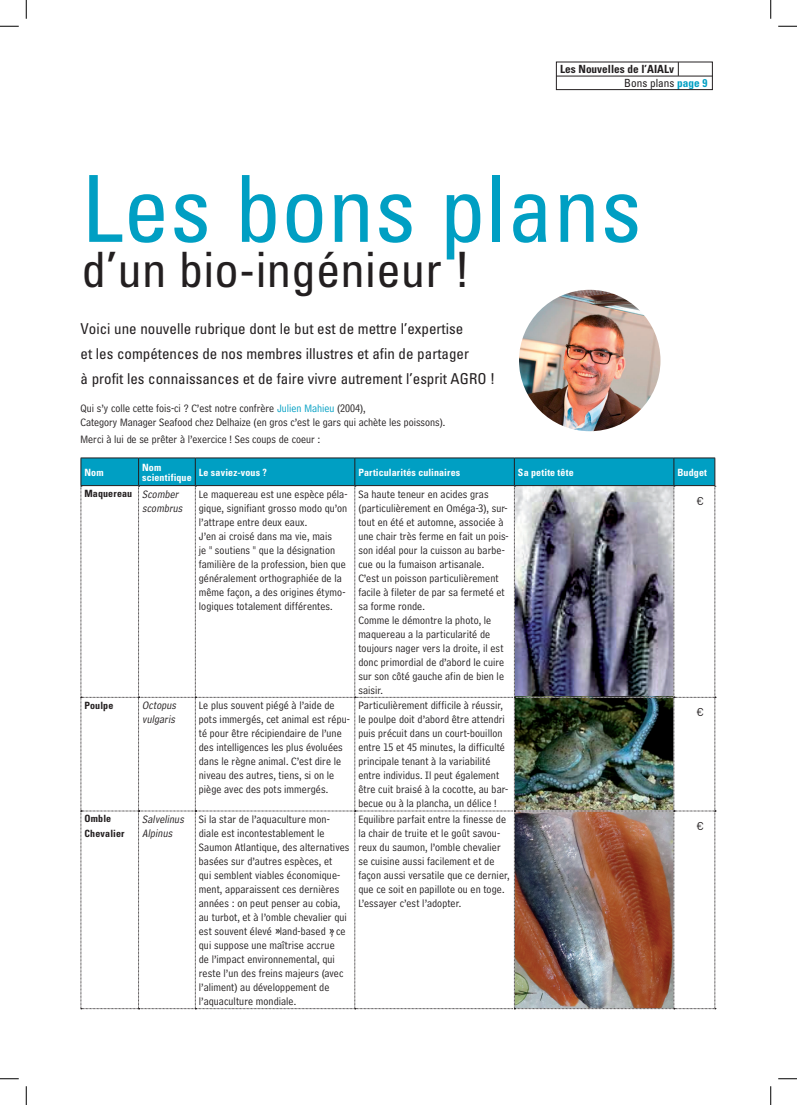
<style>
.page{position:relative;width:797px;height:1105px;background:#fff}
.page>*{position:absolute;margin:0;border:0;box-sizing:border-box;transform-origin:0 0}
.t1{font:condensed 92.5px "Univers";letter-spacing:.005em;color:#009fc3}
.t2{font:condensed 48.75px "Univers";letter-spacing:.005em;color:#231f20}
.t3{font:condensed 15px/25px "Univers";color:#231f20}
.t4{font:11.25px/14px "Bell Centennial BT Address";letter-spacing:.01em;color:#231f20}
.t5{font:italic 11.25px/14px "Bell Centennial BT Address";color:#231f20}
.t6{font:700 condensed 11.25px/13.8px "Univers";color:#231f20}
.t7{font:11.25px "DIN";color:#231f20}
.t8{font:700 condensed 10px/10px "Univers";letter-spacing:.015em;color:#fff}
.t9{font:700 condensed 10px/14px "Univers";letter-spacing:.015em;color:#231f20}
.s1{font-weight:400}
.s2{color:#009fc3}
.s3{font-family:"Bell Centennial BT Address";font-weight:400;font-style:italic;font-stretch:normal;font-size:11.25px}
</style>
<div class="page">
<div style="left:556px;top:62px;width:156px;height:28px;border:1px solid #231f20"></div>
<hr style="left:556px;top:76px;width:156px;height:1px;background:#231f20">
<svg style="left:678px;top:62px;width:1px;height:14px"></svg>
<img style="left:81px;top:458px;width:635px;height:551px">
<img style="left:519px;top:290px;width:141px;height:141px;border-radius:71px">
<svg style="left:0;top:25px;width:19px;height:2px"></svg>
<svg style="left:778px;top:25px;width:19px;height:2px"></svg>
<svg style="left:0;top:1078px;width:19px;height:1px"></svg>
<svg style="left:778px;top:1078px;width:19px;height:1px"></svg>
<svg style="left:25px;top:0;width:2px;height:19px"></svg>
<svg style="left:25px;top:1086px;width:2px;height:19px"></svg>
<svg style="left:770px;top:0;width:1px;height:19px"></svg>
<svg style="left:770px;top:1086px;width:1px;height:19px"></svg>
<p class="t6" style="left:624px;top:62px;width:85px;text-indent:-64px">les nouvelles de l’AiAlv<br><span class="s1">Bons plans</span> <span class="s2">page 9</span></p>
<h1 class="t1" style="left:82px;top:150px;width:561px">Les bons plans</h1>
<h2 class="t2" style="left:82px;top:239px;width:390px">d’un bio-ingénieur !</h2>
<h3 class="t3" style="left:81px;top:316px;width:416px">Voici une nouvelle rubrique dont le but est de mettre l’expertise<br>et les compétences de nos membres illustres et afin de partager<br>à profit les connaissances et de faire vivre autrement l’esprit AGRO !</h3>
<p class="t4" style="left:81px;top:401px;width:366px">Qui s’y colle cette fois-ci ? C’est notre confrère <span class="s2">Julien Mahieu</span> (2004),<br>Category Manager Seafood chez Delhaize (en gros c’est le gars qui achète les poissons).</p>
<p class="t4" style="left:81px;top:432px;width:241px">Merci à lui de se prêter à l’exercice ! Ses coups de coeur :</p>
<p class="t8" style="left:84px;top:467px;width:21px">nom</p>
<p class="t8" style="left:142px;top:462px;width:51px">nom scientifique</p>
<p class="t8" style="left:199px;top:467px;width:70px">le saviez-vous ?</p>
<p class="t8" style="left:358px;top:467px;width:103px">Particularités culinaires</p>
<p class="t8" style="left:518px;top:467px;width:57px">Sa petite tête</p>
<p class="t8" style="left:677px;top:467px;width:31px">Budget</p>
<p class="t9" style="left:84px;top:486px;width:98px">Maquereau <span class="s3">Scomber</span></p>
<p class="t5" style="left:142px;top:501px;width:44px">scombrus</p>
<p class="t4" style="left:199px;top:487px;width:150px">Le maquereau est une espèce péla&shy;gique, signifiant grosso modo qu’on l’attrape entre deux eaux.<br>J’en ai croisé dans ma vie, mais<br>je " soutiens " que la désignation familière de la profession, bien que généralement orthographiée de la même façon, a des origines étymo&shy;logiques totalement différentes.</p>
<p class="t4" style="left:358px;top:487px;width:152px">Sa haute teneur en acides gras (particulièrement en Oméga-3), sur&shy;tout en été et automne, associée à une chair très ferme en fait un pois&shy;son idéal pour la cuisson au barbe&shy;cue ou la fumaison artisanale.<br>C’est un poisson particulièrement facile à fileter de par sa fermeté et sa forme ronde.<br>Comme le démontre la photo, le maquereau a la particularité de toujours nager vers la droite, il est donc primordial de d’abord le cuire sur son côté gauche afin de bien le saisir.</p>
<p class="t7" style="left:696px;top:494px;width:9px">€</p>
<p class="t9" style="left:84px;top:698px;width:30px">Poulpe</p>
<p class="t5" style="left:142px;top:699px;width:38px">Octopus vulgaris</p>
<p class="t4" style="left:199px;top:699px;width:153px">Le plus souvent piégé à l’aide de pots immergés, cet animal est répu&shy;té pour être récipiendaire de l’une des intelligences les plus évoluées dans le règne animal. C’est dire le niveau des autres, tiens, si on le piège avec des pots immergés.</p>
<p class="t4" style="left:358px;top:698px;width:151px">Particulièrement difficile à réussir, le poulpe doit d’abord être attendri puis précuit dans un court-bouillon entre 15 et 45 minutes, la difficulté principale tenant à la variabilité entre individus. Il peut également être cuit braisé à la cocotte, au bar&shy;becue ou à la plancha, un délice !</p>
<p class="t7" style="left:696px;top:706px;width:9px">€</p>
<p class="t9" style="left:84px;top:812px;width:42px">Omble<br>Chevalier</p>
<p class="t5" style="left:142px;top:812px;width:46px">Salvelinus<br>Alpinus</p>
<p class="t4" style="left:199px;top:812px;width:152px">Si la star de l’aquaculture mon&shy;diale est incontestablement le Saumon Atlantique, des alternatives basées sur d’autres espèces, et<br>qui semblent viables économique&shy;ment, apparaissent ces dernières années : on peut penser au cobia, au turbot, et à l’omble chevalier qui est souvent élevé » land-based », ce qui suppose une maîtrise accrue<br>de l’impact environnemental, qui reste l’un des freins majeurs (avec l’aliment) au développement de l’aquaculture mondiale.</p>
<p class="t4" style="left:358px;top:812px;width:153px">Equilibre parfait entre la finesse de la chair de truite et le goût savou&shy;reux du saumon, l’omble chevalier se cuisine aussi facilement et de façon aussi versatile que ce dernier, que ce soit en papillote ou en toge.<br>L’essayer c’est l’adopter.</p>
<p class="t7" style="left:696px;top:820px;width:9px">€</p>
</div>
